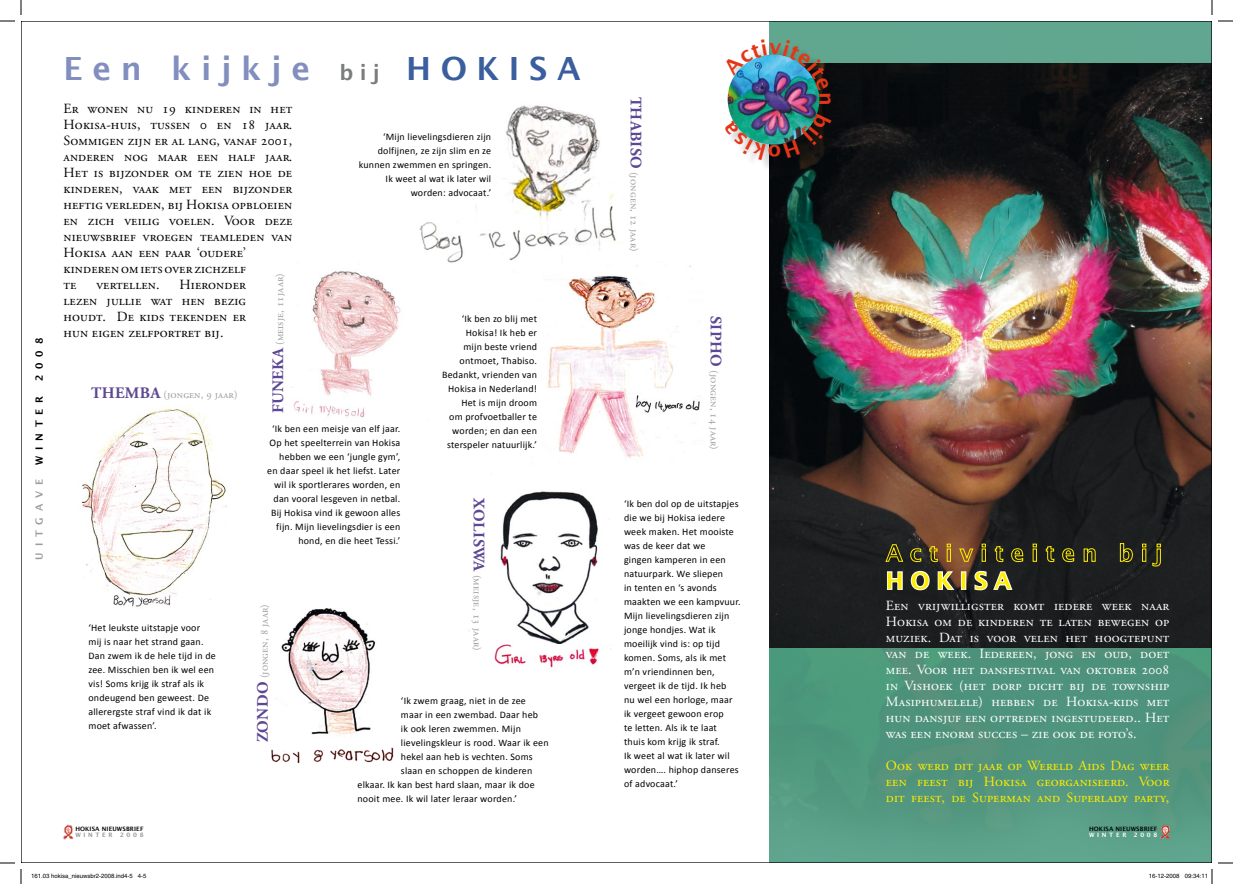
<style>
.page{position:relative;width:1233px;height:884px;background:#fff}
.page>*{position:absolute;margin:0;border:0;box-sizing:border-box;transform-origin:0 0}
.t1{font:600 32px "Lucida Sans";letter-spacing:.3em;color:#828fbe}
.t2{font:600 23px "Lucida Sans";letter-spacing:.3em;color:#ffec00}
.t3{font:14px/16px "Adobe Garamond Pro";letter-spacing:.01em;color:#000}
.t4{font:14px/16px "Adobe Garamond Pro";letter-spacing:.01em;color:#fff;text-align:justify}
.t5{font:14px/16px "Adobe Garamond Pro";letter-spacing:.01em;color:#ffec00;text-align:justify}
.t6{font:11px "Adobe Garamond Pro";letter-spacing:.01em;color:#9c9d9f}
.t7{font:10px/14px "Calibri";letter-spacing:.02em;color:#000;text-align:right}
.t8{font:600 10px "Lucida Sans";letter-spacing:.58em;color:#000}
.t9{font:600 10px "Lucida Sans";letter-spacing:.58em;color:#9c9d9f}
.t10{font:6px "Helvetica";color:#000}
.t11{font:600 6px "Lucida Sans";letter-spacing:.02em;color:#000}
.t12{font:600 6px "Lucida Sans";letter-spacing:.45em;color:#929395}
.t13{font:600 6px "Lucida Sans";letter-spacing:.45em;color:#fff}
.s1{font-size:21px;color:#7b7c7e}
.s2{color:#3a5e9e}
.s3{font-weight:700;font-size:16px;color:#5d4894}
</style>
<div class="page">
<img style="left:769px;top:23px;width:441px;height:838px">
<img style="left:769px;top:64px;width:441px;height:583px">
<img style="left:547px;top:265px;width:153px;height:193px">
<img style="left:419px;top:105px;width:204px;height:167px">
<img style="left:81px;top:408px;width:146px;height:199px">
<img style="left:281px;top:608px;width:95px;height:128px">
<img style="left:291px;top:261px;width:139px;height:157px">
<svg style="left:884px;top:544px;width:38px;height:19px"></svg>
<svg style="left:928px;top:545px;width:10px;height:18px"></svg>
<svg style="left:946px;top:543px;width:5px;height:19px"></svg>
<svg style="left:958px;top:548px;width:16px;height:15px"></svg>
<svg style="left:981px;top:543px;width:5px;height:19px"></svg>
<svg style="left:994px;top:545px;width:10px;height:18px"></svg>
<svg style="left:1010px;top:548px;width:14px;height:15px"></svg>
<svg style="left:1032px;top:543px;width:5px;height:19px"></svg>
<svg style="left:1045px;top:545px;width:10px;height:18px"></svg>
<svg style="left:1061px;top:548px;width:14px;height:15px"></svg>
<svg style="left:1083px;top:548px;width:13px;height:14px"></svg>
<svg style="left:1119px;top:543px;width:14px;height:20px"></svg>
<svg style="left:1141px;top:543px;width:20px;height:24px"></svg>
<svg style="left:886px;top:570px;width:17px;height:21px"></svg>
<svg style="left:909px;top:569px;width:47px;height:23px"></svg>
<div style="left:961px;top:571px;width:5px;height:19px;border:2px solid #fff"></div>
<svg style="left:973px;top:570px;width:41px;height:21px"></svg>
<div style="left:726px;top:41px;width:118px;height:132px;background:#000;opacity:.25"></div>
<img style="left:727px;top:55px;width:92px;height:90px;border-radius:50%">
<img style="left:1159px;top:824px;width:11px;height:15px">
<img style="left:469px;top:474px;width:129px;height:171px">
<img style="left:494px;top:645px;width:117px;height:23px">
<img style="left:271px;top:747px;width:123px;height:17px">
<img style="left:63px;top:824px;width:10px;height:15px">
<svg style="left:1218px;top:20px;width:15px;height:2px"></svg>
<svg style="left:1218px;top:862px;width:15px;height:2px"></svg>
<svg style="left:0;top:0;width:22px;height:22px"></svg>
<svg style="left:0;top:862px;width:22px;height:22px"></svg>
<svg style="left:1211px;top:0;width:1px;height:15px"></svg>
<svg style="left:1211px;top:869px;width:1px;height:15px"></svg>
<img style="left:726px;top:40px;width:105px;height:64px">
<img style="left:726px;top:114px;width:105px;height:46px">
<p class="t8" style="left:34px;top:381px;width:44px;rotate:-90deg">2008</p>
<p class="t8" style="left:34px;top:465px;width:70px;rotate:-90deg">WIN TER</p>
<p class="t9" style="left:34px;top:560px;width:82px;rotate:-90deg">UI TGA VE</p>
<h1 class="t1" style="left:64px;top:50px;width:518px">E EN KIJKJE <span class="s1">BIJ</span> <span class="s2">HOKISA</span></h1>
<p class="t3" style="left:64px;top:101px;width:230px">Er wonen nu 19 kinderen in het<br>Hokisa-huis, tussen 0 en 18 jaar.<br>Sommigen zijn er al lang, vanaf 2001, anderen nog maar een half jaar.<br>Het is bijzonder om te zien hoe de kinderen, vaak met een bijzonder heftig verleden, bij Hokisa opbloeien en zich veilig voelen. Voor deze nieuwsbrief vroegen teamleden van<br>Hokisa aan een paar ‘oudere’ kinderen om iets over zichzelf<br>te</p>
<p class="t7" style="left:359px;top:129px;width:134px">‘Mijn lievelingsdieren zijn dolfijnen, ze zijn slim en ze kunnen zwemmen en springen.<br>Ik weet al wat ik later wil worden: advocaat.’</p>
<p class="t6" style="left:273px;top:413px;width:142px;rotate:-90deg"><span class="s3">FUNEKA</span> (meisje, 11jaar)</p>
<h3 class="t3" style="left:64px;top:277px;width:184px;text-align:justify;text-indent:116px">Hieronder lezen jullie wat hen bezig houdt. De kids tekenden er hun eigen zelfportret bij.</h3>
<h3 class="t3" style="left:96px;top:277px;width:65px">vertellen.</h3>
<p class="t7" style="left:442px;top:312px;width:96px">‘Ik ben zo blij met<br>Hokisa! Ik heb er<br>mijn beste vriend ontmoet, Thabiso.<br>Bedankt, vrienden van<br>Hokisa in Nederland!<br>Het is mijn droom<br>om profvoetballer te worden; en dan een sterspeler natuurlijk.’</p>
<p class="t6" style="left:91px;top:388px;width:148px"><span class="s3">THEMBA</span> (jongen, 9 jaar)</p>
<p class="t7" style="left:267px;top:421px;width:135px">‘Ik ben een meisje van elf jaar.<br>Op het speelterrein van Hokisa hebben we een ‘jungle gym’, en daar speel ik het liefst. Later wil ik sportlerares worden, en dan vooral lesgeven in netbal.<br>Bij Hokisa vind ik gewoon alles fijn. Mijn lievelingsdier is een hond, en die heet Tessi.’</p>
<p class="t6" style="left:484px;top:498px;width:154px;rotate:90deg"><span class="s3">XOLISWA</span> (meisje, 13 jaar)</p>
<p class="t6" style="left:258px;top:742px;width:139px;rotate:-90deg"><span class="s3">ZOND O</span> (jongen, 8 jaar)</p>
<p class="t7" style="left:88px;top:620px;width:129px;text-align:left">‘Het leukste uitstapje voor mij is naar het strand gaan.<br>Dan zwem ik de hele tijd in de zee. Misschien ben ik wel een vis! Soms krijg ik straf als ik ondeugend ben geweest. De allerergste straf vind ik dat ik moet afwassen’.</p>
<p class="t7" style="left:401px;top:694px;width:126px">‘Ik zwem graag, niet in de zee</p>
<p class="t7" style="left:401px;top:708px;width:139px">maar in een zwembad. Daar heb</p>
<p class="t7" style="left:401px;top:722px;width:121px">ik ook leren zwemmen. Mijn</p>
<p class="t7" style="left:401px;top:736px;width:149px">lievelingskleur is rood. Waar ik een</p>
<p class="t7" style="left:401px;top:750px;width:133px">hekel aan heb is vechten. Soms</p>
<p class="t7" style="left:401px;top:764px;width:133px">slaan en schoppen de kinderen</p>
<p class="t7" style="left:357px;top:778px;width:179px">elkaar. Ik kan best hard slaan, maar ik doe</p>
<p class="t7" style="left:357px;top:792px;width:161px">nooit mee. Ik wil later leraar worden.’</p>
<p class="t11" style="left:75px;top:826px;width:70px">HOKISA NI EUWSBRI EF</p>
<p class="t12" style="left:75px;top:832px;width:14px">W IN</p>
<p class="t12" style="left:95px;top:832px;width:50px">TER 2008</p>
<p class="t6" style="left:641px;top:97px;width:156px;rotate:90deg"><span class="s3">THABISO</span> (jongen, 12 jaar)</p>
<p class="t6" style="left:721px;top:316px;width:135px;rotate:90deg"><span class="s3">SIPHO</span> (jongen, 14 jaar)</p>
<p class="t7" style="left:624px;top:496px;width:118px;text-align:left">‘Ik ben dol op de uitstapjes die we bij Hokisa iedere week maken. Het mooiste was de keer dat we<br>gingen kamperen in een natuurpark. We sliepen<br>in tenten en ‘s avonds maakten we een kampvuur.<br>Mijn lievelingsdieren zijn jonge hondjes. Wat ik moeilijk vind is: op tijd komen. Soms, als ik met m’n vriendinnen ben, vergeet ik de tijd. Ik heb<br>nu wel een horloge, maar ik vergeet gewoon erop<br>te letten. Als ik te laat<br>thuis kom krijg ik straf.<br>Ik weet al wat ik later wil worden…. hiphop danseres of advocaat.’</p>
<h2 class="t2" style="left:886px;top:568px;width:127px">HOKISA</h2>
<p class="t4" style="left:886px;top:598px;width:285px">Een vrijwilligster komt iedere week naar Hokisa om de kinderen te laten bewegen op muziek. Dat is voor velen het hoogtepunt van de week. Iedereen, jong en oud, doet mee. Voor het dansfestival van oktober 2008 in Vishoek (het dorp dicht bij de township Masiphumelele) hebben de Hokisa-kids met hun dansjuf een optreden ingestudeerd.. Het was een enorm succes – zie ook de foto’s.</p>
<h3 class="t5" style="left:886px;top:758px;width:285px">Ook werd dit jaar op Wereld Aids Dag weer een feest bij Hokisa georganiseerd. Voor dit feest, de Superman and Superlady party,</h3>
<p class="t11" style="left:1089px;top:826px;width:70px">HOKISA NI EUWSBRI EF</p>
<p class="t13" style="left:1089px;top:832px;width:14px">W IN</p>
<p class="t13" style="left:1109px;top:832px;width:50px">TER 2008</p>
<p class="t10" style="left:31px;top:872px;width:117px">161.03 hokisa_nieuwsbr2-2008.ind4-5 4-5</p>
<p class="t10" style="left:1149px;top:872px;width:61px">16-12-2008 09:34:11</p>
</div>
